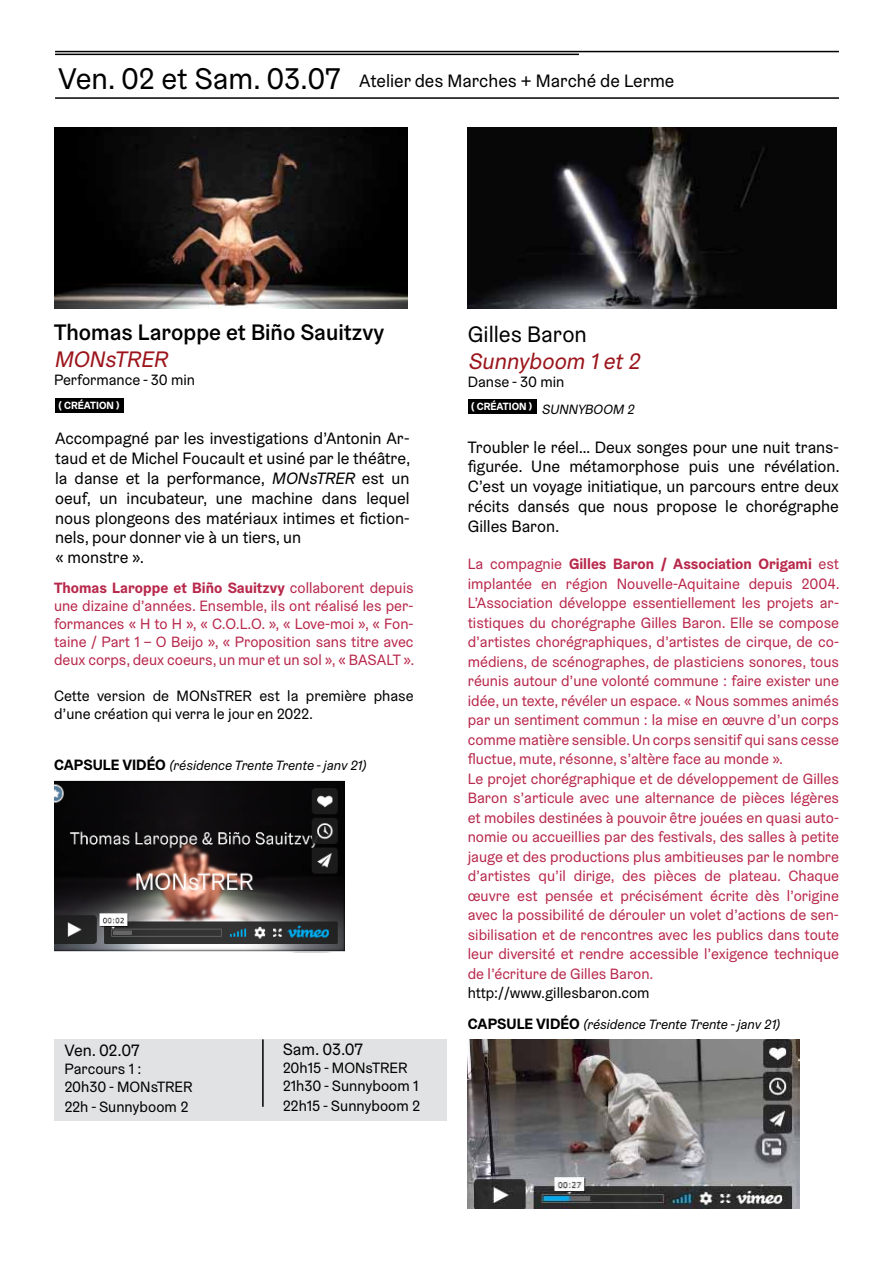
<style>
.page{position:relative;width:893px;height:1263px;background:#fff}
.page>*{position:absolute;margin:0;border:0;box-sizing:border-box;transform-origin:0 0}
.t1{font:30px "Graebenbach";letter-spacing:-.01em;color:#000}
.t2{font:500 22.5px "Graebenbach";color:#000}
.t3{font:italic 22.5px "Graebenbach";color:#9b141b}
.t4{font:22.5px "Graebenbach";color:#000}
.t5{font:18px "Graebenbach";color:#000}
.t6{font:16.5px/19.8px "Graebenbach";color:#000}
.t7{font:15px/19.5px "Graebenbach";color:#b8284b}
.t8{font:15px/18px "Graebenbach";color:#000}
.t9{font:italic 13.5px "Graebenbach";color:#000}
.t10{font:italic 13.5px "Graebenbach";color:#000}
.t11{font:700 10.5px "Graebenbach";color:#fff}
.s1{font-style:italic}
.s2{font-weight:700}
.s3{font-weight:700;font-style:normal;font-size:15px}
</style>
<div class="page">
<hr style="left:55px;top:54px;width:524px;height:1px;background:#000">
<hr style="left:55px;top:97px;width:784px;height:2px;background:#000">
<img style="left:54px;top:127px;width:354px;height:181px">
<img style="left:468px;top:127px;width:369px;height:181px">
<div style="left:468px;top:400px;width:68px;height:14px;background:#000"></div>
<div style="left:54px;top:1039px;width:392px;height:82px;background:#e1e2e3"></div>
<hr style="left:262px;top:1039px;width:2px;height:68px;background:#000">
<hr style="left:55px;top:51px;width:784px;height:1px;background:#000">
<div style="left:55px;top:399px;width:69px;height:14px;background:#000"></div>
<img style="left:54px;top:780px;width:290px;height:172px">
<img style="left:468px;top:1039px;width:331px;height:170px">
<h1 class="t1" style="left:58px;top:60px;width:283px">Ven. 02 et Sam. 03.07</h1>
<p class="t5" style="left:359px;top:70px;width:317px">Atelier des Marches + Marché de Lerme</p>
<h2 class="t2" style="left:54px;top:318px;width:332px">Thomas Laroppe et Biño Sauitzvy</h2>
<h2 class="t3" style="left:54px;top:345px;width:120px">MONsTRER</h2>
<p class="t8" style="left:54px;top:371px;width:143px">Performance - 30 min</p>
<p class="t11" style="left:58px;top:399px;width:20px">( Création</p>
<p class="t11" style="left:116px;top:399px;width:5px">)</p>
<h2 class="t4" style="left:468px;top:320px;width:121px">Gilles Baron</h2>
<h2 class="t3" style="left:468px;top:347px;width:178px">Sunnyboom 1et2</h2>
<p class="t8" style="left:468px;top:372px;width:98px">Danse - 30 min</p>
<p class="t11" style="left:471px;top:400px;width:20px">( Création</p>
<p class="t10" style="left:529px;top:401px;width:109px"><sup>)</sup> SUNNYBOOM 2</p>
<p class="t6" style="left:55px;top:428px;width:357px">Accompagné par les investigations d’Antonin Ar&shy;taud et de Michel Foucault et usiné par le théâtre, la danse et la performance, <span class="s1">MONsTRER</span> est un oeuf, un incubateur, une machine dans lequel nous plongeons des matériaux intimes et fiction&shy;nels, pour donner vie à un tiers, un<br>« monstre ».</p>
<p class="t6" style="left:468px;top:437px;width:374px;text-align:justify">Troubler le réel… Deux songes pour une nuit trans&shy;figurée. Une métamorphose puis une révélation.<br>C’est un voyage initiatique, un parcours entre deux récits dansés que nous propose le chorégraphe Gilles Baron.</p>
<p class="t7" style="left:468px;top:554px;width:373px">La compagnie <span class="s2">Gilles Baron / Association Origami</span> est implantée en région Nouvelle-Aquitaine depuis 2004.<br>L’Association développe essentiellement les projets ar&shy;tistiques du chorégraphe Gilles Baron. Elle se compose d’artistes chorégraphiques, d’artistes de cirque, de co&shy;médiens, de scénographes, de plasticiens sonores, tous réunis autour d’une volonté commune : faire exister une idée, un texte, révéler un espace. « Nous sommes animés par un sentiment commun : la mise en œuvre d’un corps comme matière sensible. Un corps sensitif qui sans cesse fluctue, mute, résonne, s’altère face au monde ».<br>Le projet chorégraphique et de développement de Gilles Baron s’articule avec une alternance de pièces légères et mobiles destinées à pouvoir être jouées en quasi auto&shy;nomie ou accueillies par des festivals, des salles à petite jauge et des productions plus ambitieuses par le nombre d’artistes qu’il dirige, des pièces de plateau. Chaque œuvre est pensée et précisément écrite dès l’origine avec la possibilité de dérouler un volet d’actions de sen&shy;sibilisation et de rencontres avec les publics dans toute leur diversité et rendre accessible l’exigence technique de l’écriture de Gilles Baron.</p>
<p class="t8" style="left:468px;top:984px;width:183px">http://www.gillesbaron.com</p>
<p class="t7" style="left:54px;top:578px;width:362px;line-height:18px;text-align:justify"><span class="s2">Thomas Laroppe et Biño Sauitzvy</span> collaborent depuis une dizaine d’années. Ensemble, ils ont réalisé les per&shy;formances « H to H », « C.O.L.O. », « Love-moi », « Fon&shy;taine / Part 1 – O Beijo », « Proposition sans titre avec deux corps, deux coeurs, un mur et un sol », « BASALT ».</p>
<p class="t8" style="left:54px;top:686px;width:361px">Cette version de MONsTRER est la première phase d’une création qui verra le jour en 2022.</p>
<p class="t9" style="left:54px;top:757px;width:314px"><span class="s3">CAPSULE VIDÉO</span> (résidence Trente Trente - janv 21)</p>
<p class="t6" style="left:64px;top:1040px;width:76px">Ven. 02.07</p>
<p class="t8" style="left:64px;top:1059px;width:130px">Parcours 1 :<br>20h30 - MONsTRER</p>
<p class="t8" style="left:64px;top:1097px;width:125px">22h - Sunnyboom 2</p>
<p class="t6" style="left:283px;top:1039px;width:82px">Sam. 03.07</p>
<p class="t8" style="left:283px;top:1058px;width:137px">20h15 - MONsTRER<br>21h30 - Sunnyboom 1</p>
<p class="t8" style="left:283px;top:1096px;width:139px">22h15 - Sunnyboom 2</p>
<p class="t9" style="left:468px;top:1016px;width:314px"><span class="s3">CAPSULE VIDÉO</span> (résidence Trente Trente - janv 21)</p>
</div>
